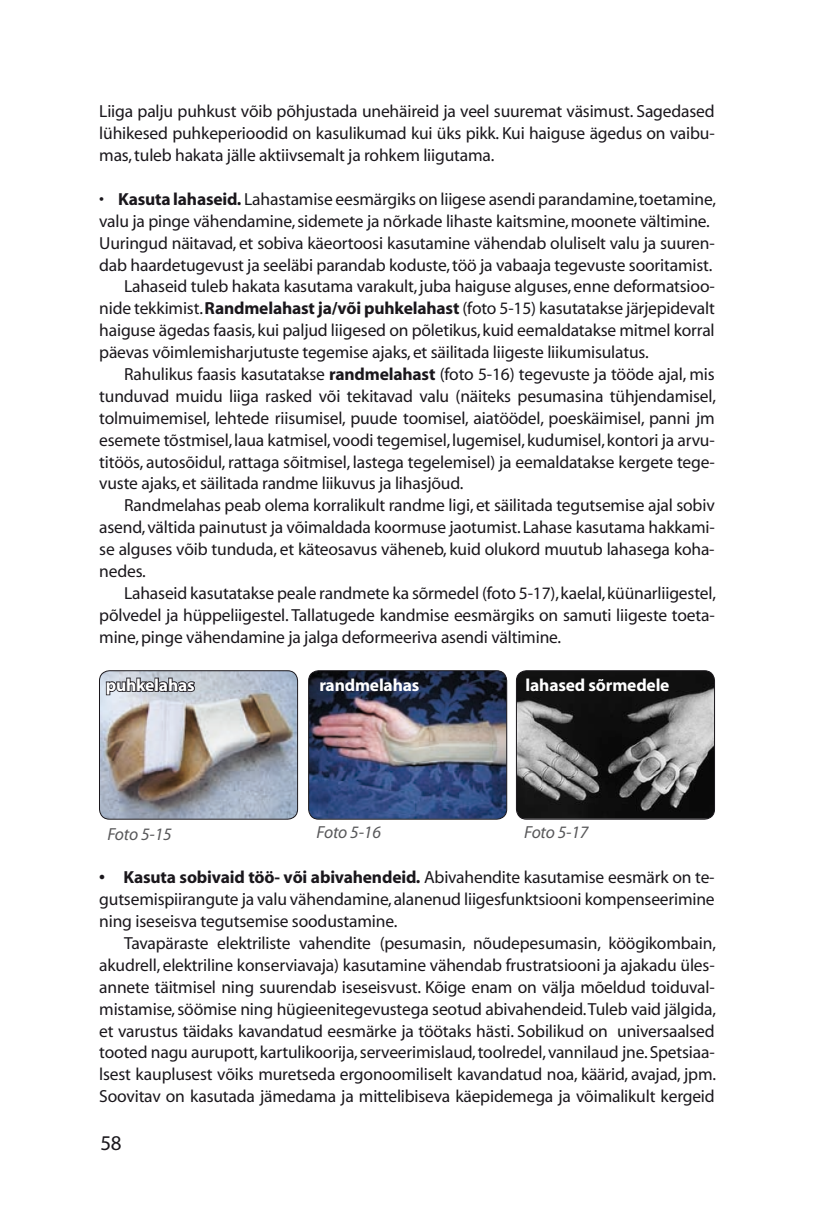
<style>
.page{position:relative;width:819px;height:1216px;background:#fff}
.page>*{position:absolute;margin:0;border:0;box-sizing:border-box;transform-origin:0 0}
.t1{font:21px "Myriad";color:#1a171c}
.t2{font:17.5px/21.9px "Myriad";letter-spacing:-.01em;color:#1a171c;text-align:justify}
.t3{font:700 17.5px "Myriad";letter-spacing:-.01em;color:#fff}
.t4{font:italic 17.5px "Myriad Pro";letter-spacing:-.01em;color:#58585a}
.s1{font-weight:700}
</style>
<div class="page">
<img style="left:99px;top:670px;width:198px;height:148px">
<div style="left:99px;top:670px;width:199px;height:149px;border:1px solid #1a171c;border-radius:10px"></div>
<svg style="left:105px;top:670px;width:91px;height:48px;background:#a6a8ae"></svg>
<img style="left:308px;top:670px;width:198px;height:148px">
<div style="left:308px;top:670px;width:199px;height:149px;border:1px solid #1a171c;border-radius:10px"></div>
<img style="left:516px;top:670px;width:198px;height:148px">
<div style="left:516px;top:670px;width:198px;height:149px;border:1px solid #1a171c;border-radius:10px"></div>
<p class="t2" style="left:99px;top:101px;width:617px">Liiga palju puhkust võib põhjustada unehäireid ja veel suuremat väsimust. Sagedased lühikesed puhkeperioodid on kasulikumad kui üks pikk. Kui haiguse ägedus on vaibu&shy;mas, tuleb hakata jälle aktiivsemalt ja rohkem liigutama.</p>
<p class="t2" style="left:99px;top:189px;width:618px">• <span class="s1">Kasuta lahaseid.</span> Lahastamise eesmärgiks on liigese asendi parandamine, toetamine,</p>
<p class="t2" style="left:99px;top:211px;width:612px">valu ja pinge vähendamine, sidemete ja nõrkade lihaste kaitsmine, moonete vältimine.</p>
<p class="t2" style="left:99px;top:233px;width:617px">Uuringud näitavad, et sobiva käeortoosi kasutamine vähendab oluliselt valu ja suuren-</p>
<p class="t2" style="left:99px;top:254px;width:614px">dab haardetugevust ja seeläbi parandab koduste, töö ja vabaaja tegevuste sooritamist.</p>
<p class="t2" style="left:124px;top:276px;width:592px">Lahaseid tuleb hakata kasutama varakult, juba haiguse alguses, enne deformatsioo-</p>
<p class="t2" style="left:99px;top:298px;width:617px">nide tekkimist. <span class="s1">Randmelahast ja/või puhkelahast</span> (foto 5-15) kasutatakse järjepidevalt</p>
<p class="t2" style="left:99px;top:320px;width:617px">haiguse ägedas faasis, kui paljud liigesed on põletikus, kuid eemaldatakse mitmel korral</p>
<p class="t2" style="left:99px;top:342px;width:551px">päevas võimlemisharjutuste tegemise ajaks, et säilitada liigeste liikumisulatus.</p>
<p class="t2" style="left:124px;top:364px;width:592px">Rahulikus faasis kasutatakse <span class="s1">randmelahast</span> (foto 5-16) tegevuste ja tööde ajal, mis</p>
<p class="t2" style="left:99px;top:386px;width:618px">tunduvad muidu liiga rasked või tekitavad valu (näiteks pesumasina tühjendamisel,</p>
<p class="t2" style="left:99px;top:408px;width:617px">tolmuimemisel, lehtede riisumisel, puude toomisel, aiatöödel, poeskäimisel, panni jm</p>
<p class="t2" style="left:99px;top:429px;width:617px">esemete tõstmisel, laua katmisel, voodi tegemisel, lugemisel, kudumisel, kontori ja arvu-</p>
<p class="t2" style="left:99px;top:451px;width:617px">titöös, autosõidul, rattaga sõitmisel, lastega tegelemisel) ja eemaldatakse kergete tege-</p>
<p class="t2" style="left:99px;top:473px;width:365px">vuste ajaks, et säilitada randme liikuvus ja lihasjõud.</p>
<p class="t2" style="left:124px;top:495px;width:592px">Randmelahas peab olema korralikult randme ligi, et säilitada tegutsemise ajal sobiv</p>
<p class="t2" style="left:99px;top:517px;width:617px">asend, vältida painutust ja võimaldada koormuse jaotumist. Lahase kasutama hakkami-</p>
<p class="t2" style="left:99px;top:539px;width:617px">se alguses võib tunduda, et käteosavus väheneb, kuid olukord muutub lahasega koha-</p>
<p class="t2" style="left:99px;top:561px;width:48px">nedes.</p>
<p class="t2" style="left:124px;top:583px;width:593px">Lahaseid kasutatakse peale randmete ka sõrmedel (foto 5-17), kaelal, küünarliigestel,</p>
<p class="t2" style="left:99px;top:604px;width:617px">põlvedel ja hüppeliigestel. Tallatugede kandmise eesmärgiks on samuti liigeste toeta-</p>
<p class="t2" style="left:99px;top:626px;width:463px">mine, pinge vähendamine ja jalga deformeeriva asendi vältimine.</p>
<p class="t3" style="left:106px;top:676px;width:90px">puhkelahas</p>
<p class="t4" style="left:107px;top:823px;width:66px">Foto 5-15</p>
<p class="t3" style="left:319px;top:676px;width:102px">randmelahas</p>
<p class="t4" style="left:316px;top:821px;width:66px">Foto 5-16</p>
<p class="t3" style="left:525px;top:676px;width:145px">lahased sõrmedele</p>
<p class="t4" style="left:524px;top:821px;width:66px">Foto 5-17</p>
<p class="t2" style="left:99px;top:867px;width:617px"><span class="s1">• Kasuta sobivaid töö- või abivahendeid.</span> Abivahendite kasutamise eesmärk on te&shy;gutsemispiirangute ja valu vähendamine, alanenud liigesfunktsiooni kompenseerimine ning iseseisva tegutsemise soodustamine.</p>
<p class="t2" style="left:99px;top:933px;width:618px;text-indent:25px">Tavapäraste elektriliste vahendite (pesumasin, nõudepesumasin, köögikombain, akudrell, elektriline konserviavaja) kasutamine vähendab frustratsiooni ja ajakadu üles&shy;annete täitmisel ning suurendab iseseisvust. Kõige enam on välja mõeldud toiduval&shy;mistamise, söömise ning hügieenitegevustega seotud abivahendeid. Tuleb vaid jälgida, et varustus täidaks kavandatud eesmärke ja töötaks hästi. Sobilikud on universaalsed tooted nagu aurupott, kartulikoorija, serveerimislaud, toolredel, vannilaud jne. Spetsiaa&shy;lsest kauplusest võiks muretseda ergonoomiliselt kavandatud noa, käärid, avajad, jpm.<br>Soovitav on kasutada jämedama ja mittelibiseva käepidemega ja võimalikult kergeid</p>
<p class="t1" style="left:100px;top:1131px;width:23px">58</p>
</div>
